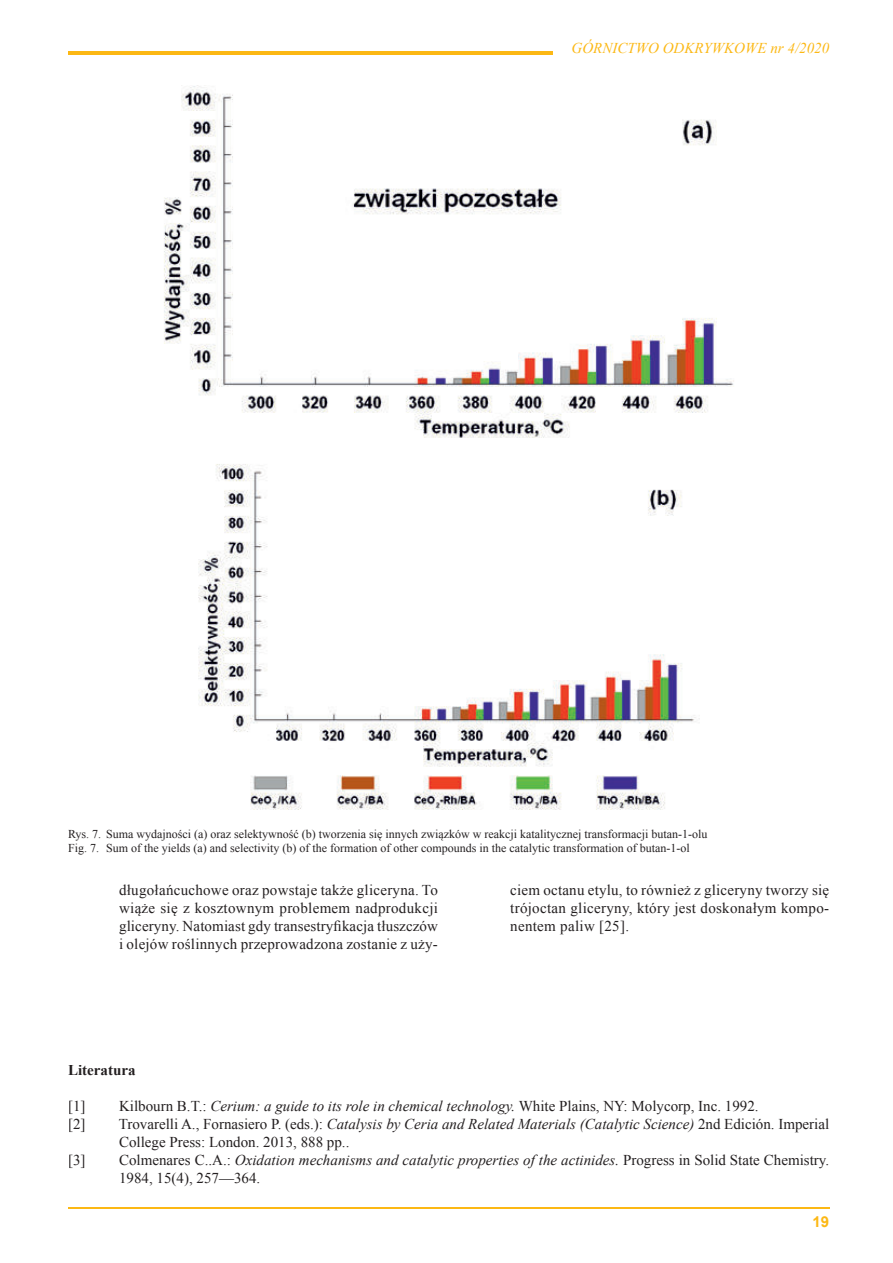
<style>
.page{position:relative;width:893px;height:1263px;background:#fff}
.page>*{position:absolute;margin:0;border:0;box-sizing:border-box;transform-origin:0 0}
.t1{font:15px/18px "Times New Roman";letter-spacing:.015em;color:#231f20}
.t2{font:italic 15px "Times New Roman";color:#fcb814}
.t3{font:700 15px "Times New Roman";color:#231f20}
.t4{font:700 15px "Arial";color:#fcb814}
.t5{font:12px/14.4px "Times New Roman";color:#231f20}
.s1{font-style:italic}
</style>
<div class="page">
<hr style="left:68px;top:1208px;width:761px;height:1px;background:#fcb814">
<hr style="left:68px;top:51px;width:485px;height:3px;background:#fcb814">
<img style="left:164px;top:85px;width:570px;height:353px">
<img style="left:198px;top:464px;width:502px;height:346px">
<p class="t2" style="left:571px;top:37px;width:259px">GÓRNICTWO ODKRYWKOWE nr 4/2020</p>
<p class="t5" style="left:68px;top:826px;width:641px">Rys. 7. Suma wydajności (a) oraz selektywność (b) tworzenia się innych związków w reakcji katalitycznej transformacji butan-1-olu<br>Fig. 7. Sum of the yields (a) and selectivity (b) of the formation of other compounds in the catalytic transformation of butan-1-ol</p>
<p class="t1" style="left:119px;top:881px;width:320px;text-align:justify">długołańcuchowe oraz powstaje także gliceryna. To wiąże się z kosztownym problemem nadprodukcji gliceryny. Natomiast gdy transestryfikacja tłuszczów i olejów roślinnych przeprowadzona zostanie z uży-</p>
<p class="t1" style="left:510px;top:881px;width:320px;text-align:justify">ciem octanu etylu, to również z gliceryny tworzy się trójoctan gliceryny, który jest doskonałym kompo&shy;nentem paliw [25].</p>
<p class="t3" style="left:68px;top:1060px;width:69px">Literatura</p>
<p class="t1" style="left:68px;top:1097px;width:19px">[1]</p>
<p class="t1" style="left:119px;top:1097px;width:641px">Kilbourn B.T.: <span class="s1">Cerium: a guide to its role in chemical technology.</span> White Plains, NY: Molycorp, Inc. 1992.</p>
<p class="t1" style="left:68px;top:1115px;width:19px">[2]</p>
<p class="t1" style="left:119px;top:1115px;width:712px">Trovarelli A., Fornasiero P. (eds.): <span class="s1">Catalysis by Ceria and Related Materials (Catalytic Science)</span> 2nd Edición. Imperial<br>College Press: London. 2013, 888 pp..</p>
<p class="t1" style="left:68px;top:1151px;width:19px">[3]</p>
<p class="t1" style="left:119px;top:1151px;width:712px">Colmenares C..A.: <span class="s1">Oxidation mechanisms and catalytic properties of the actinides.</span> Progress in Solid State Chemistry.<br>1984, 15(4), 257—364.</p>
<p class="t4" style="left:812px;top:1212px;width:18px">19</p>
</div>
